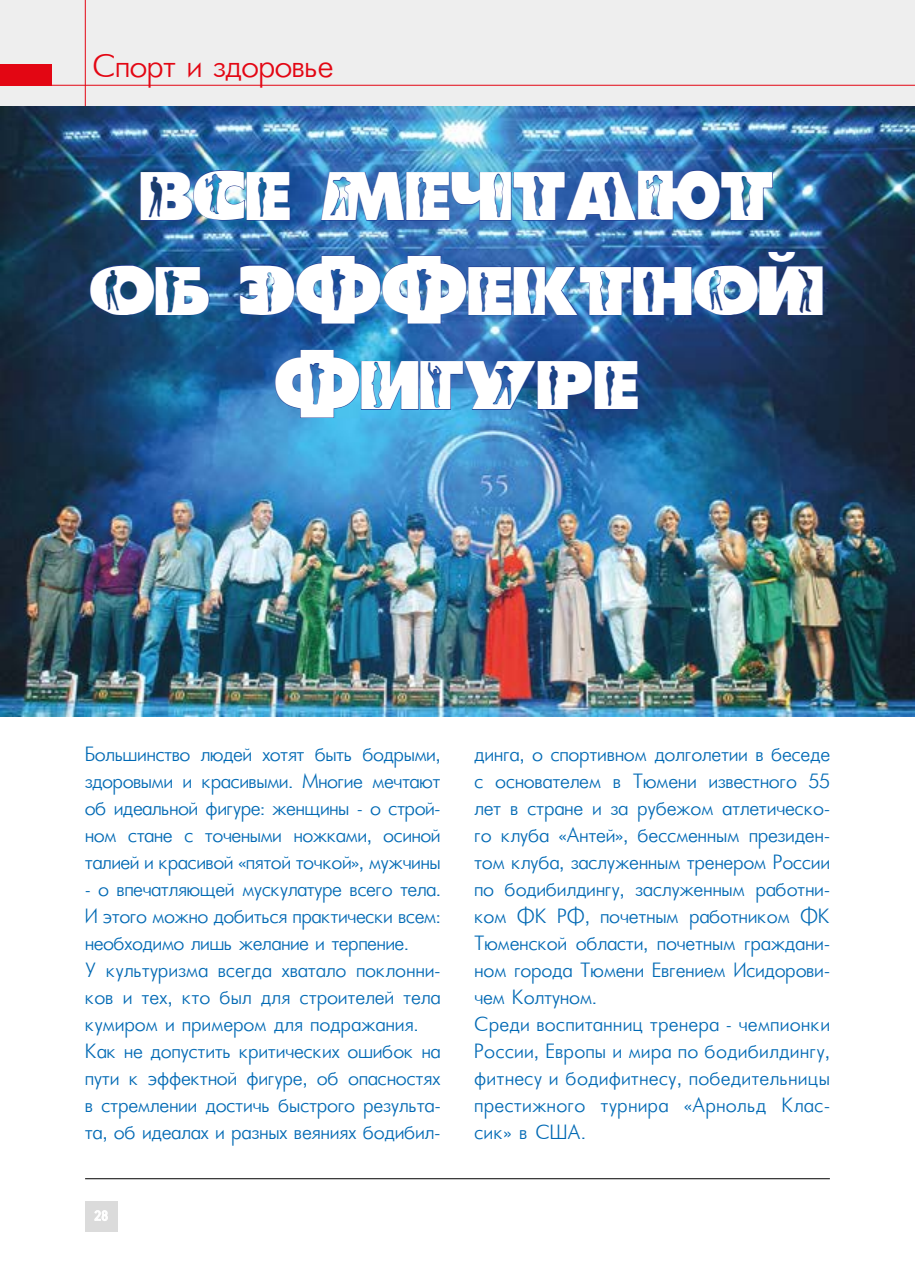
<style>
.page{position:relative;width:915px;height:1276px;background:#fff}
.page>*{position:absolute;margin:0;border:0;box-sizing:border-box;transform-origin:0 0}
.t1{font:42px "LC Body";color:#fff}
.t2{font:300 36px "Futura";color:#e30613}
.t3{font:300 22.5px/27px "Futura";letter-spacing:.01em;color:#0069b4}
</style>
<div class="page">
<hr style="left:85px;top:1178px;width:744px;height:1px;background:#000">
<hr style="left:914px;top:0;width:1px;height:106px;background:#000">
<div style="left:0;top:0;width:914px;height:106px;background:#eee"></div>
<div style="left:85px;top:1200px;width:32px;height:31px;background:#dbdbdb"></div>
<svg style="left:94px;top:1210px;width:14px;height:11px"></svg>
<hr style="left:0;top:85px;width:914px;height:1px;background:#e30613">
<div style="left:0;top:64px;width:51px;height:21px;background:#e30613"></div>
<hr style="left:85px;top:0;width:1px;height:115px;background:#e30613">
<img style="left:0;top:106px;width:914px;height:610px">
<img style="left:90px;top:170px;width:733px;height:275px">
<h2 class="t2" style="left:93px;top:46px;width:241px">Спорт и здоровье</h2>
<h1 class="t1" style="left:140px;top:181px;width:635px">ВСЕ МЕЧТАЮТ</h1>
<h1 class="t1" style="left:90px;top:275px;width:736px">ОБ ЭФФЕКТНОЙ</h1>
<h1 class="t1" style="left:275px;top:370px;width:366px">ФИГУРЕ</h1>
<p class="t3" style="left:85px;top:741px;width:357px;text-align:justify">Большинство людей хотят быть бодрыми, здоровыми и красивыми. Многие мечтают об идеальной фигуре: женщины – о строй&shy;ном стане с точеными ножками, осиной талией и красивой «пятой точкой», мужчины</p>
<p class="t3" style="left:85px;top:876px;width:357px">– о впечатляющей мускулатуре всего тела.<br>И этого можно добиться практически всем: необходимо лишь желание и терпение.<br>У культуризма всегда хватало поклонни&shy;ков и тех, кто был для строителей тела кумиром и примером для подражания.<br>Как не допустить критических ошибок на пути к эффектной фигуре, об опасностях в стремлении достичь быстрого результа&shy;та, об идеалах и разных веяниях бодибил-</p>
<p class="t3" style="left:474px;top:741px;width:357px">динга, о спортивном долголетии в беседе с основателем в Тюмени известного 55 лет в стране и за рубежом атлетическо&shy;го клуба «Антей», бессменным президен&shy;том клуба, заслуженным тренером России по бодибилдингу, заслуженным работни&shy;ком ФК РФ, почетным работником ФК Тюменской области, почетным граждани&shy;ном города Тюмени Евгением Исидорови&shy;чем Колтуном.<br>Среди воспитанниц тренера – чемпионки России, Европы и мира по бодибилдингу, фитнесу и бодифитнесу, победительницы престижного турнира «Арнольд Клас&shy;сик» в США.</p>
</div>
